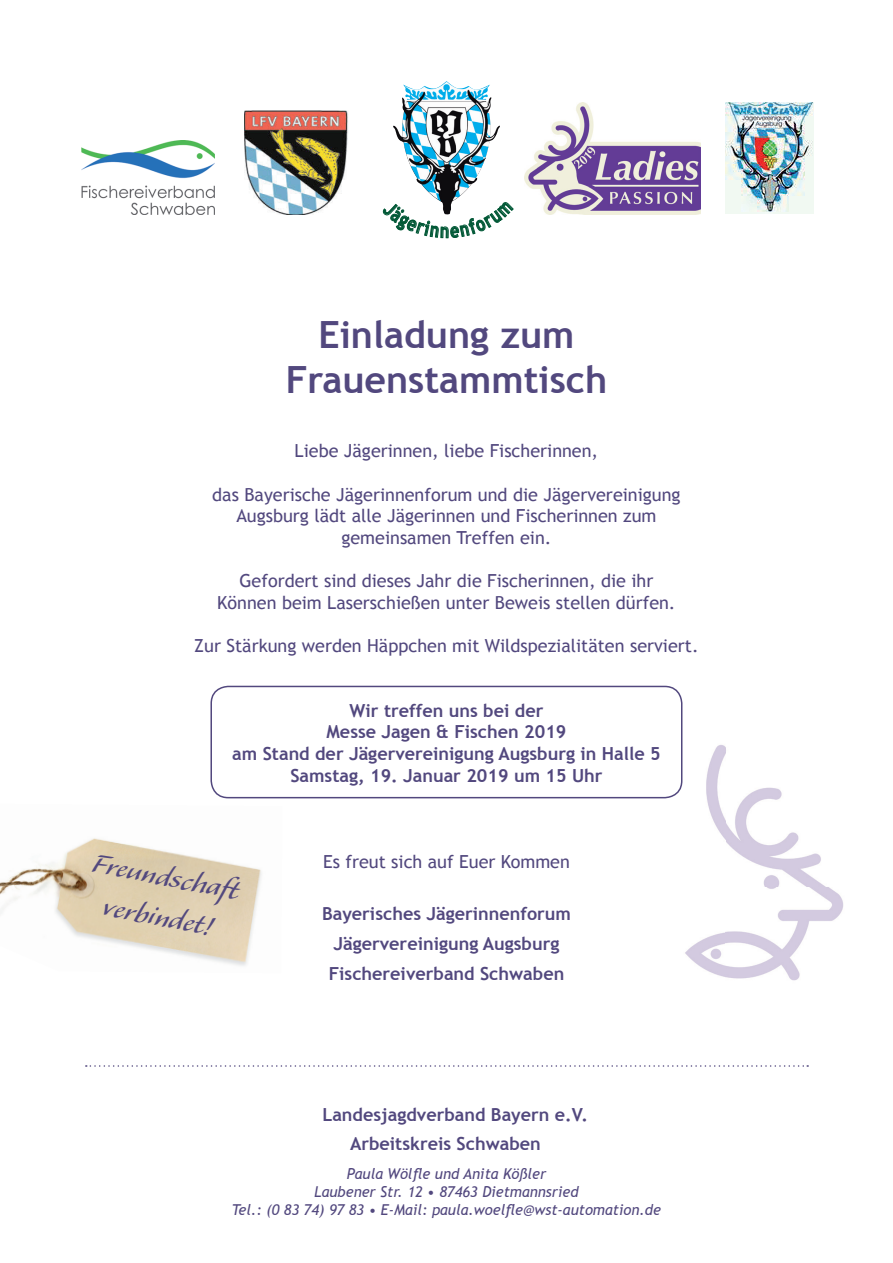
<style>
.page{position:relative;width:893px;height:1263px;background:#fff}
.page>*{position:absolute;margin:0;border:0;box-sizing:border-box;transform-origin:0 0}
.t1{font:700 37.5px/45px "Trebuchet MS";color:#52487e;text-align:center}
.t2{font:33px/40.5px "Alexa Std";color:#52487e;text-align:center}
.t3{font:18px/21.6px "Trebuchet MS";color:#52487e;text-align:center}
.t4{font:700 18px/21.6px "Trebuchet MS";color:#52487e;text-align:center}
.t5{font:italic 15px/18px "Trebuchet MS";color:#52487e;text-align:center}
</style>
<div class="page">
<svg style="left:86px;top:1065px;width:722px;height:2px"></svg>
<div style="left:210px;top:686px;width:472px;height:112px;border:2px solid #52487e;border-radius:17px"></div>
<img style="left:0;top:838px;width:262px;height:128px">
<img style="left:525px;top:103px;width:175px;height:112px">
<img style="left:725px;top:102px;width:89px;height:112px">
<img style="left:82px;top:141px;width:133px;height:74px">
<img style="left:244px;top:111px;width:104px;height:103px">
<img style="left:409px;top:81px;width:37px;height:9px">
<img style="left:685px;top:745px;width:158px;height:236px">
<svg style="left:382px;top:201px;width:131px;height:37px"></svg>
<h1 class="t1" style="left:286px;top:312px;width:323px">Einladung zum<br>Frauenstammtisch</h1>
<p class="t3" style="left:295px;top:440px;width:305px">Liebe Jägerinnen, liebe Fischerinnen,</p>
<p class="t3" style="left:212px;top:484px;width:470px">das Bayerische Jägerinnenforum und die Jägervereinigung<br>Augsburg lädt alle Jägerinnen und Fischerinnen zum gemeinsamen Treffen ein.</p>
<p class="t3" style="left:217px;top:570px;width:460px">Gefordert sind dieses Jahr die Fischerinnen, die ihr<br>Können beim Laserschießen unter Beweis stellen dürfen.</p>
<p class="t3" style="left:194px;top:635px;width:506px">Zur Stärkung werden Häppchen mit Wildspezialitäten serviert.</p>
<p class="t4" style="left:232px;top:699px;width:430px">Wir treffen uns bei der<br>Messe Jagen &amp; Fischen 2019<br>am Stand der Jägervereinigung Augsburg in Halle 5<br>Samstag, 19. Januar 2019 um 15 Uhr</p>
<h2 class="t2" style="left:96px;top:844px;width:150px;rotate:11deg">Freundschaft verbindet!</h2>
<p class="t3" style="left:323px;top:851px;width:248px">Es freut sich auf Euer Kommen</p>
<p class="t4" style="left:322px;top:898px;width:250px;line-height:30px">Bayerisches Jägerinnenforum<br>Jägervereinigung Augsburg<br>Fischereiverband Schwaben</p>
<p class="t4" style="left:322px;top:1104px;width:267px">Landesjagdverband Bayern e.V.</p>
<p class="t4" style="left:350px;top:1132px;width:192px">Arbeitskreis Schwaben</p>
<p class="t5" style="left:232px;top:1165px;width:431px">Paula Wölfle und Anita Kößler<br>Laubener Str. 12 • 87463 Dietmannsried<br>Tel.: (0 83 74) 97 83 • E-Mail: paula.woelfle@wst-automation.de</p>
</div>
